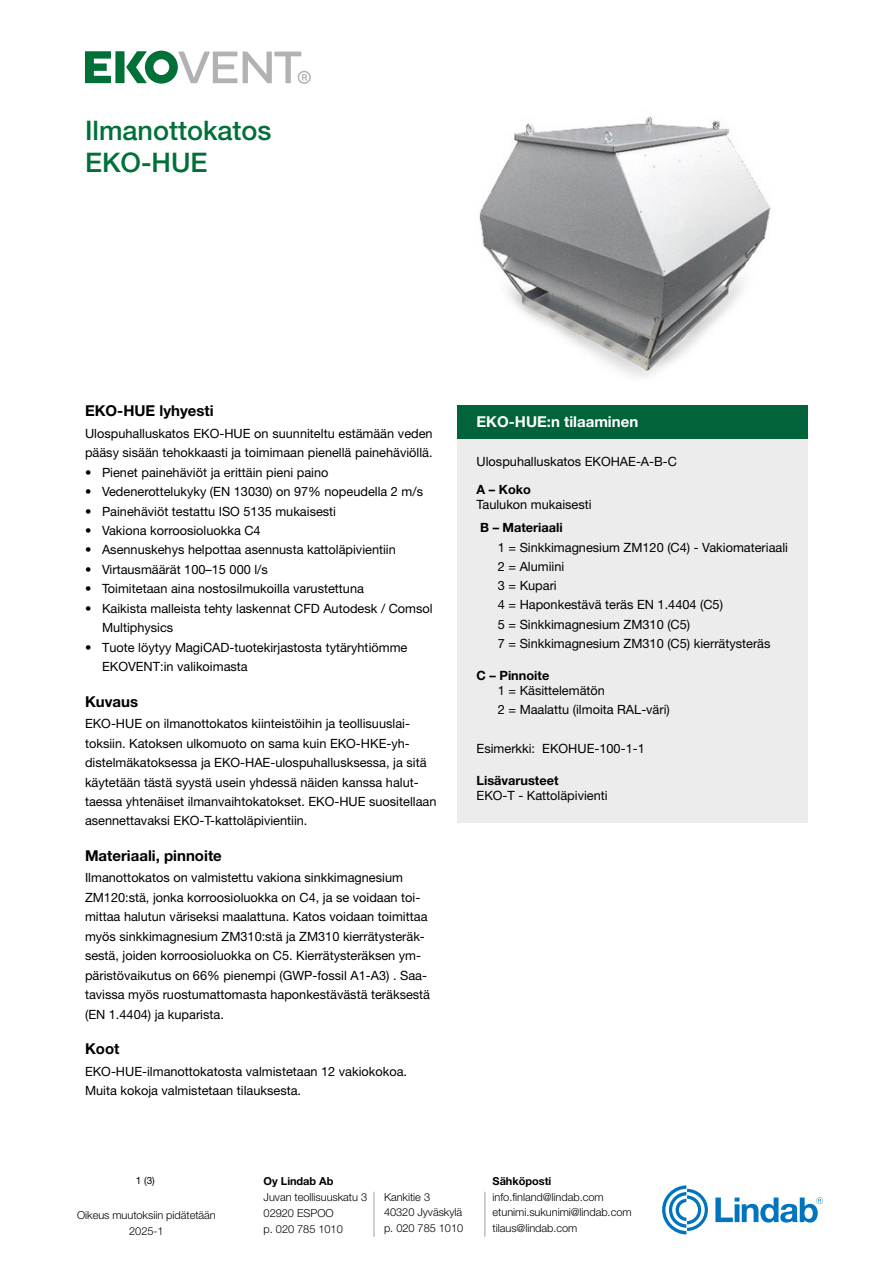
<style>
.page{position:relative;width:893px;height:1263px;background:#fff}
.page>*{position:absolute;margin:0;border:0;box-sizing:border-box;transform-origin:0 0}
.t1{font:500 27px/32.4px "Helvetica Neue LT Pro";color:#007039}
.t2{font:700 15px "Helvetica Neue LT Std";color:#000}
.t3{font:700 15px "Helvetica Neue LT Std";color:#fff}
.t4{font:12.75px/19.5px "Helvetica Neue LT Pro";color:#000}
.t5{font:700 12.75px "Helvetica Neue LT Std";color:#000}
.t6{font:300 10.95px/15.9px "Helvetica Neue LT Pro";letter-spacing:-.005em;color:#000}
.t7{font:700 10.95px "Helvetica Neue LT Pro";letter-spacing:-.005em;color:#000}
.t8{font:9.9px "Helvetica Neue LT Pro";color:#000}
</style>
<div class="page">
<img style="left:479px;top:116px;width:292px;height:262px">
<div style="left:457px;top:405px;width:351px;height:418px;background:#ececec"></div>
<div style="left:457px;top:405px;width:351px;height:33px;background:#00633a"></div>
<svg style="left:85px;top:51px;width:26px;height:32px"></svg>
<div style="left:115px;top:51px;width:10px;height:32px;background:#007039"></div>
<svg style="left:126px;top:51px;width:111px;height:33px"></svg>
<svg style="left:243px;top:52px;width:68px;height:32px"></svg>
<svg style="left:715px;top:1197px;width:108px;height:25px"></svg>
<svg style="left:662px;top:1185px;width:46px;height:49px"></svg>
<hr style="left:373px;top:1192px;width:2px;height:45px;background:#b1b2b3">
<hr style="left:484px;top:1192px;width:1px;height:45px;background:#b1b2b3">
<h1 class="t1" style="left:85px;top:114px;width:188px">Ilmanottokatos<br>EKO-HUE</h1>
<p class="t2" style="left:85px;top:401px;width:130px">EKO-HUE lyhyesti</p>
<p class="t4" style="left:85px;top:423px;width:349px">Ulospuhalluskatos EKO-HUE on suunniteltu estämään veden pääsy sisään tehokkaasti ja toimimaan pienellä painehäviöllä.</p>
<p class="t4" style="left:85px;top:462px;width:245px">• Pienet painehäviöt ja erittäin pieni paino</p>
<p class="t4" style="left:85px;top:481px;width:339px">• Vedenerottelukyky (EN 13030) on 97% nopeudella 2 m/s</p>
<p class="t4" style="left:85px;top:501px;width:253px">• Painehäviöt testattu ISO 5135 mukaisesti</p>
<p class="t4" style="left:85px;top:520px;width:177px">• Vakiona korroosioluokka C4</p>
<p class="t4" style="left:85px;top:540px;width:312px">• Asennuskehys helpottaa asennusta kattoläpivientiin</p>
<p class="t4" style="left:85px;top:559px;width:184px">• Virtausmäärät 100–15 000 l/s</p>
<p class="t4" style="left:85px;top:579px;width:280px">• Toimitetaan aina nostosilmukoilla varustettuna</p>
<p class="t4" style="left:102px;top:598px;width:332px;text-indent:-17px">• Kaikista malleista tehty laskennat CFD Autodesk / Comsol<br>Multiphysics</p>
<p class="t4" style="left:102px;top:637px;width:307px;text-indent:-17px">• Tuote löytyy MagiCAD-tuotekirjastosta tytäryhtiömme<br>EKOVENT:in valikoimasta</p>
<p class="t2" style="left:85px;top:692px;width:55px">Kuvaus</p>
<p class="t4" style="left:85px;top:714px;width:353px">EKO-HUE on ilmanottokatos kiinteistöihin ja teollisuuslai&shy;toksiin. Katoksen ulkomuoto on sama kuin EKO-HKE-yh&shy;distelmäkatoksessa ja EKO-HAE-ulospuhallusksessa, ja sitä käytetään tästä syystä usein yhdessä näiden kanssa halut&shy;taessa yhtenäiset ilmanvaihtokatokset. EKO-HUE suositellaan asennettavaksi EKO-T-kattoläpivientiin.</p>
<p class="t2" style="left:85px;top:846px;width:138px">Materiaali, pinnoite</p>
<p class="t4" style="left:85px;top:868px;width:347px">Ilmanottokatos on valmistettu vakiona sinkkimagnesium ZM120:stä, jonka korroosioluokka on C4, ja se voidaan toi&shy;mittaa halutun väriseksi maalattuna. Katos voidaan toimittaa myös sinkkimagnesium ZM310:stä ja ZM310 kierrätysteräk&shy;sestä, joiden korroosioluokka on C5. Kierrätysteräksen ym&shy;päristövaikutus on 66% pienempi (GWP-fossil A1-A3) . Saa&shy;tavissa myös ruostumattomasta haponkestävästä teräksestä (EN 1.4404) ja kuparista.</p>
<p class="t2" style="left:85px;top:1039px;width:36px">Koot</p>
<p class="t4" style="left:85px;top:1061px;width:324px">EKO-HUE-ilmanottokatosta valmistetaan 12 vakiokokoa.<br>Muita kokoja valmistetaan tilauksesta.</p>
<p class="t3" style="left:477px;top:412px;width:163px">EKO-HUE:n tilaaminen</p>
<p class="t4" style="left:477px;top:451px;width:202px">Ulospuhalluskatos EKOHAE-A-B-C</p>
<p class="t5" style="left:477px;top:481px;width:56px">A – Koko</p>
<p class="t4" style="left:477px;top:494px;width:117px">Taulukon mukaisesti</p>
<p class="t5" style="left:480px;top:520px;width:84px">B – Materiaali</p>
<p class="t4" style="left:498px;top:537px;width:292px">1 = Sinkkimagnesium ZM120 (C4) - Vakiomateriaali<br>2 = Alumiini<br>3 = Kupari<br>4 = Haponkestävä teräs EN 1.4404 (C5)<br>5 = Sinkkimagnesium ZM310 (C5)<br>7 = Sinkkimagnesium ZM310 (C5) kierrätysteräs</p>
<p class="t5" style="left:477px;top:668px;width:74px">C – Pinnoite</p>
<p class="t4" style="left:498px;top:681px;width:174px">1 = Käsittelemätön<br>2 = Maalattu (ilmoita RAL-väri)</p>
<p class="t4" style="left:477px;top:738px;width:170px">Esimerkki: EKOHUE-100-1-1</p>
<p class="t5" style="left:477px;top:773px;width:83px">Lisävarusteet</p>
<p class="t4" style="left:477px;top:785px;width:133px">EKO-T - Kattoläpivienti</p>
<p class="t8" style="left:136px;top:1174px;width:21px">1 (3)</p>
<p class="t6" style="left:77px;top:1207px;width:140px;text-align:center">Oikeus muutoksiin pidätetään<br>2025-1</p>
<p class="t7" style="left:264px;top:1174px;width:71px">Oy Lindab Ab</p>
<p class="t6" style="left:264px;top:1189px;width:105px">Juvan teollisuuskatu 3<br>02920 ESPOO<br>p. 020 785 1010</p>
<p class="t6" style="left:384px;top:1188px;width:81px">Kankitie 3<br>40320 Jyväskylä p. 020 785 1010</p>
<p class="t7" style="left:493px;top:1174px;width:60px">Sähköposti</p>
<p class="t6" style="left:493px;top:1188px;width:140px">info.finland@lindab.com etunimi.sukunimi@lindab.com tilaus@lindab.com</p>
</div>
